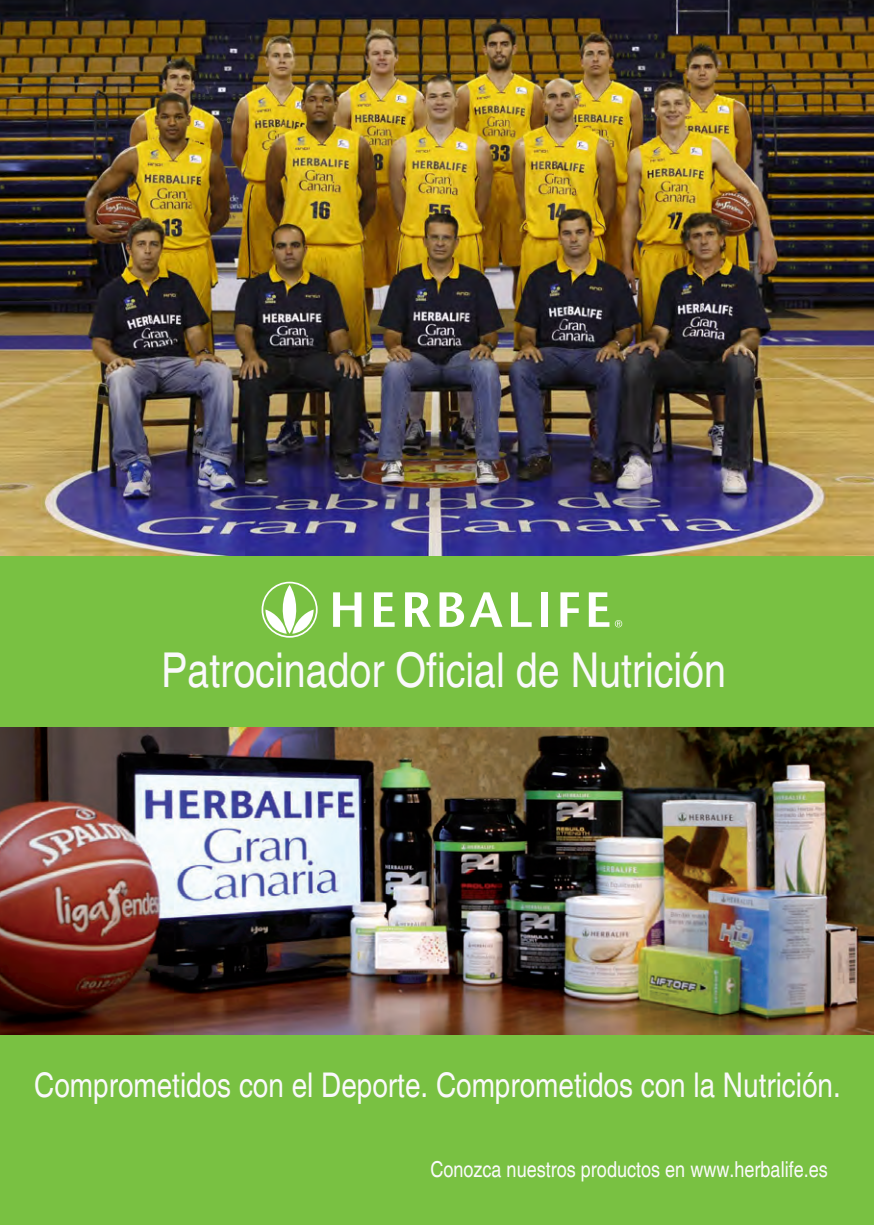
<style>
.page{position:relative;width:874px;height:1225px;background:#fff}
.page>*{position:absolute;margin:0;border:0;box-sizing:border-box;transform-origin:0 0}
.t1{font:condensed 48px "Helvetica";color:#faf9fb}
.t2{font:condensed 34px "Helvetica";color:#faf9fb}
.t3{font:condensed 22px "Helvetica";color:#fbfbfc}
</style>
<div class="page">
<div style="left:0;top:0;width:873px;height:1225px;background:#79c142"></div>
<svg style="left:333px;top:592px;width:28px;height:35px"></svg>
<svg style="left:374px;top:592px;width:20px;height:35px"></svg>
<svg style="left:405px;top:592px;width:25px;height:35px"></svg>
<svg style="left:439px;top:592px;width:63px;height:35px"></svg>
<svg style="left:511px;top:592px;width:20px;height:35px"></svg>
<div style="left:540px;top:592px;width:7px;height:35px;background:#fff"></div>
<svg style="left:560px;top:592px;width:18px;height:35px"></svg>
<svg style="left:588px;top:592px;width:34px;height:35px"></svg>
<svg style="left:261px;top:581px;width:56px;height:56px"></svg>
<img style="left:0;top:0;width:873px;height:555px">
<img style="left:0;top:727px;width:873px;height:307px">
<h1 class="t1" style="left:161px;top:641px;width:566px">Patrocinador Oficial de Nutrición</h1>
<p class="t2" style="left:34px;top:1065px;width:807px">Comprometidos con el Deporte. Comprometidos con la Nutrición.</p>
<p class="t3" style="left:430px;top:1156px;width:399px">Conozca nuestros productos en www.herbalife.es</p>
</div>
